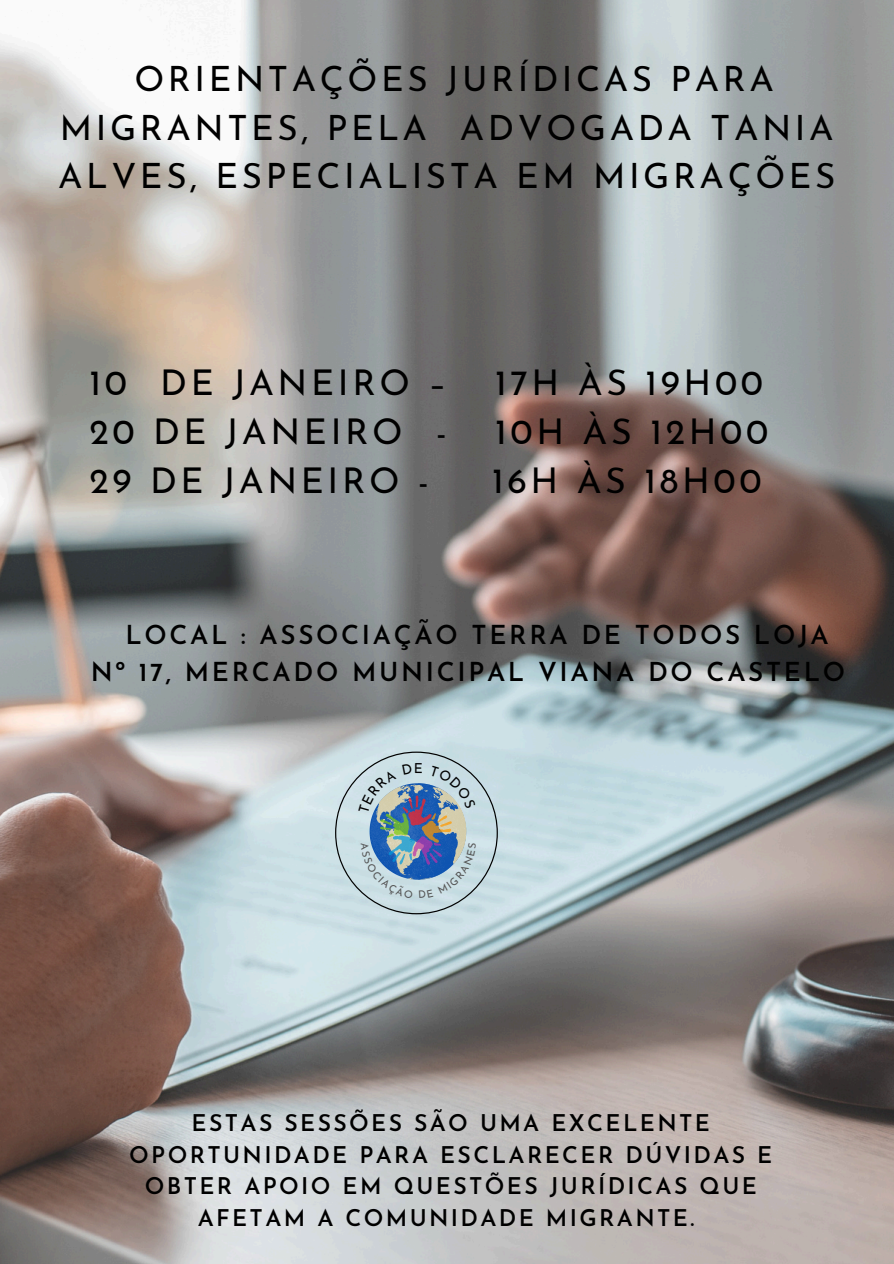
<style>
.page{position:relative;width:894px;height:1264px;background:#fff}
.page>*{position:absolute;margin:0;border:0;box-sizing:border-box;transform-origin:0 0}
.t1{font:35.55px "Josefin Sans";letter-spacing:.1em;color:#000}
.t2{font:34.95px/48.3px "Josefin Sans";letter-spacing:.1em;color:#000;text-align:center}
.t3{font:600 26.1px/36px "Josefin Sans";letter-spacing:.1em;color:#000}
.t4{font:600 22.95px/31.5px "Josefin Sans";letter-spacing:.1em;color:#000;text-align:center}
.t5{font:13.8px "Josefin Sans";color:#000}
</style>
<div class="page">
<img style="left:0;top:0;width:893px;height:1263px">
<svg style="left:335px;top:751px;width:162px;height:163px;background:#a8bfcd"></svg>
<h2 class="t2" style="left:58px;top:58px;width:778px">ORIENTAÇÕES JURÍDICAS PARA<br>MIGRANTES, PELA ADVOGADA TANIA<br>ALVES, ESPECIALISTA EM MIGRAÇÕES</h2>
<h1 class="t1" style="left:89px;top:368px;width:359px">10 DE JANEIRO –</h1>
<h1 class="t1" style="left:495px;top:368px;width:269px">17H ÀS 19H00</h1>
<h1 class="t1" style="left:89px;top:417px;width:359px">20 DE JANEIRO -</h1>
<h1 class="t1" style="left:495px;top:417px;width:274px">10H ÀS 12H00</h1>
<h1 class="t1" style="left:89px;top:466px;width:341px">29 DE JANEIRO -</h1>
<h1 class="t1" style="left:492px;top:466px;width:271px">16H ÀS 18H00</h1>
<p class="t3" style="left:91px;top:620px;width:755px;text-indent:35px">LOCAL : ASSOCIAÇÃO TERRA DE TODOS LOJA<br>Nº 17, MERCADO MUNICIPAL VIANA DO CASTELO</p>
<p class="t5" style="left:414px;top:763px;width:11px">E</p>
<p class="t4" style="left:129px;top:1109px;width:644px">ESTAS SESSÕES SÃO UMA EXCELENTE OPORTUNIDADE PARA ESCLARECER DÚVIDAS E OBTER APOIO EM QUESTÕES JURÍDICAS QUE AFETAM A COMUNIDADE MIGRANTE.</p>
</div>
